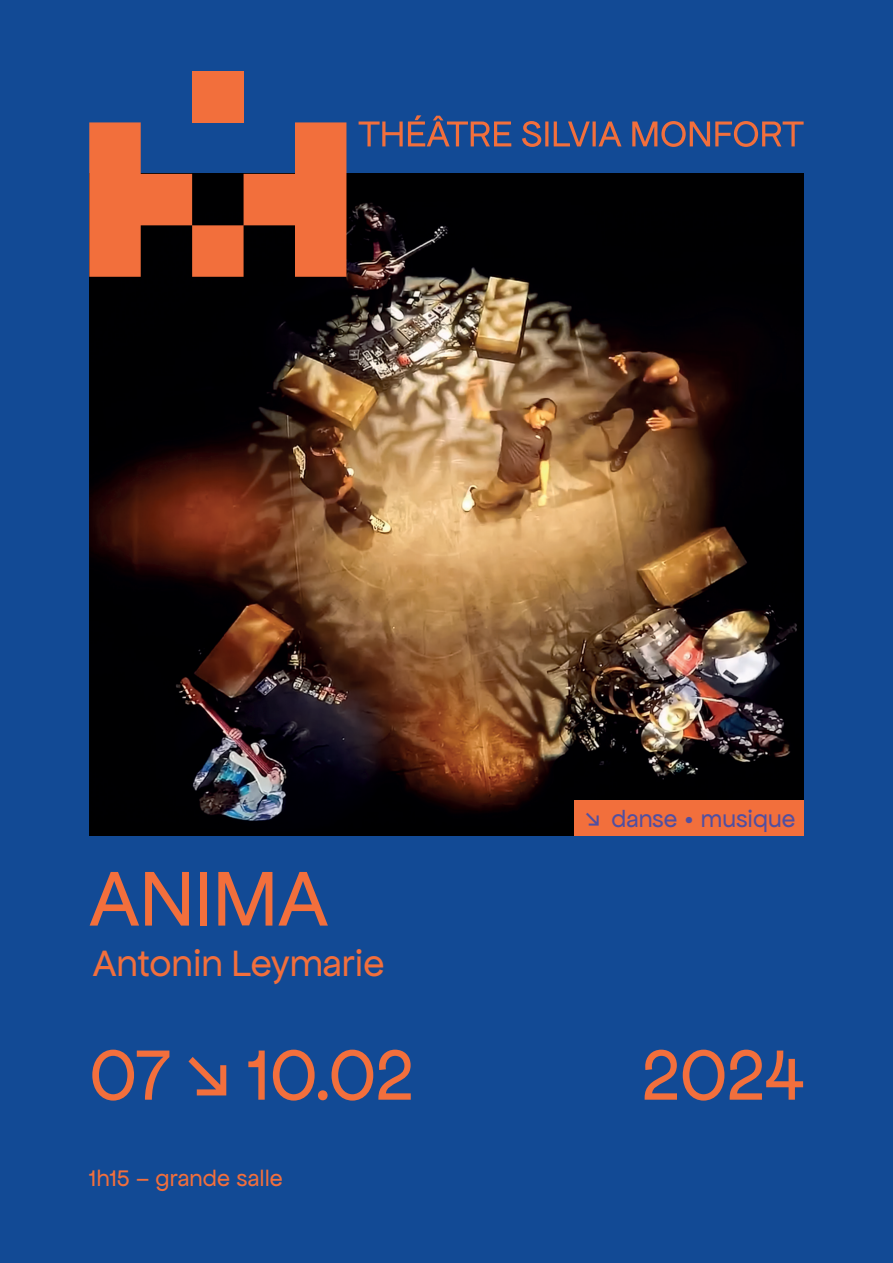
<style>
.page{position:relative;width:893px;height:1263px;background:#124a95}
.page>*{position:absolute;margin:0;border:0;box-sizing:border-box;transform-origin:0 0}
.t1{font:82.5px "Apfel Grotezk";color:#f26f3c}
.t2{font:75.6px "Apfel Grotezk";letter-spacing:-.005em;color:#f26f3c}
.t3{font:39px "Apfel Grotezk";color:#f26f3c}
.t4{font:25.2px "Apfel Grotezk";color:#504fa1}
.t5{font:24px "Apfel Grotezk";letter-spacing:.005em;color:#f26f3c}
</style>
<div class="page">
<img style="left:89px;top:174px;width:715px;height:662px">
<div style="left:574px;top:800px;width:230px;height:36px;background:#f26f3c"></div>
<svg style="left:89px;top:122px;width:257px;height:155px"></svg>
<div style="left:192px;top:71px;width:52px;height:51px;background:#f26f3c"></div>
<svg style="left:359px;top:115px;width:445px;height:32px"></svg>
<h1 class="t1" style="left:89px;top:855px;width:240px">ANIMA</h1>
<h3 class="t3" style="left:93px;top:943px;width:293px">Antonin Leymarie</h3>
<p class="t4" style="left:585px;top:805px;width:211px">↘ danse • musique</p>
<h2 class="t2" style="left:89px;top:1035px;width:326px">07 ↘ 10.02</h2>
<h2 class="t2" style="left:642px;top:1035px;width:164px">2024</h2>
<p class="t5" style="left:89px;top:1165px;width:195px">1h15 – grande salle</p>
</div>
